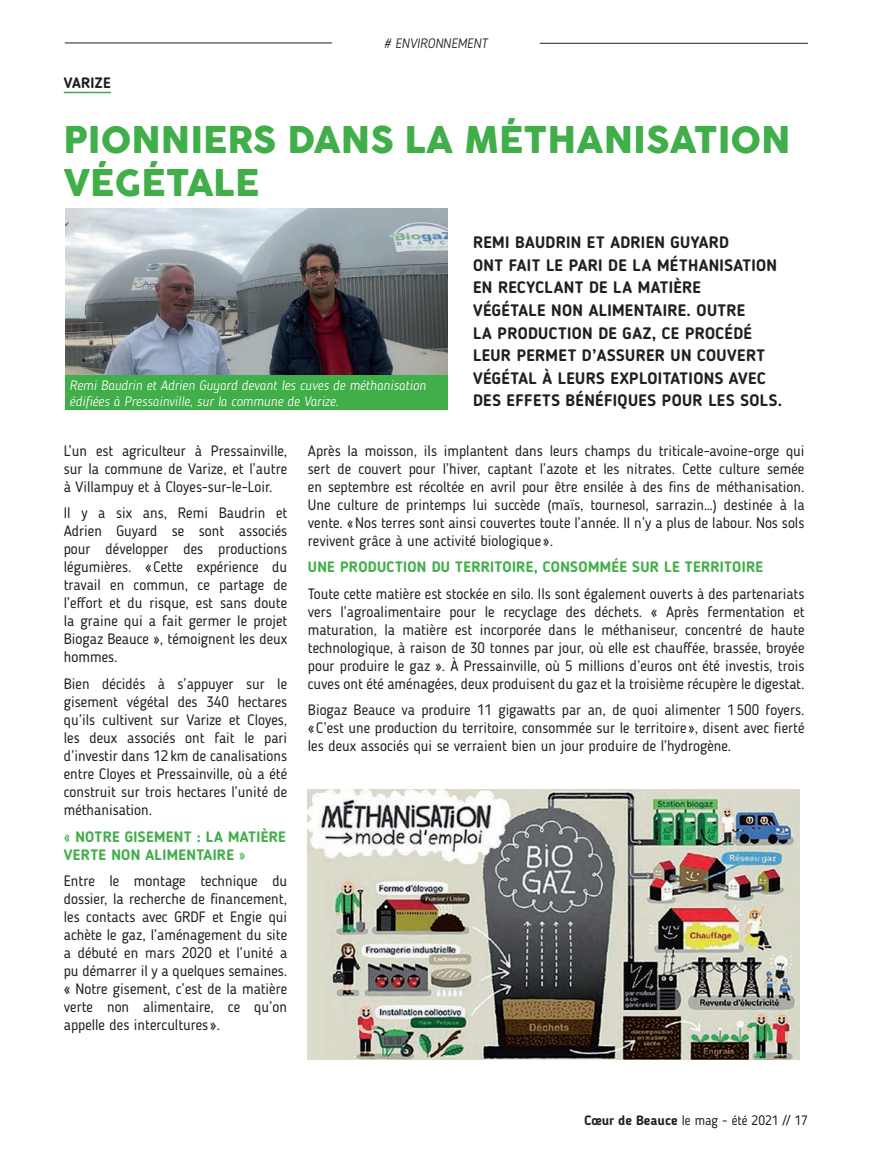
<style>
.page{position:relative;width:893px;height:1149px;background:#fff}
.page>*{position:absolute;margin:0;border:0;box-sizing:border-box;transform-origin:0 0}
.t1{font:36px/43.2px "Cocogoose";color:#40ae49}
.t2{font:700 16.5px/22.5px "Blogger Sans";letter-spacing:.02em;color:#231f20}
.t3{font:15px/18px "Blogger Sans";color:#231f20;text-align:justify}
.t4{font:700 15px/18px "Blogger Sans";letter-spacing:.02em;color:#40ae49}
.t5{font:700 15px "Blogger Sans";letter-spacing:.015em;color:#231f20}
.t6{font:italic 300 13.5px/16.2px "Blogger Sans";color:#fff}
.t7{font:13.5px "Blogger Sans";color:#231f20}
.t8{font:italic 300 13.5px "Blogger Sans";color:#231f20}
.s1{font-weight:700}
</style>
<div class="page">
<hr style="left:65px;top:43px;width:267px;height:1px;background:#231f20">
<hr style="left:540px;top:43px;width:268px;height:1px;background:#231f20">
<hr style="left:64px;top:92px;width:47px;height:1px;background:#40ae49">
<img style="left:308px;top:789px;width:491px;height:270px">
<img style="left:65px;top:208px;width:383px;height:167px">
<div style="left:65px;top:375px;width:383px;height:35px;background:#40ae49"></div>
<p class="t8" style="left:384px;top:36px;width:105px"># ENVIRONNEMENT</p>
<p class="t5" style="left:64px;top:74px;width:49px">VARIZE</p>
<h1 class="t1" style="left:64px;top:119px;width:728px">PIONNIERS DANS LA MÉTHANISATION<br>VÉGÉTALE</h1>
<p class="t2" style="left:473px;top:231px;width:311px">REMI BAUDRIN ET ADRIEN GUYARD<br>ONT FAIT LE PARI DE LA MÉTHANISATION<br>EN RECYCLANT DE LA MATIÈRE<br>VÉGÉTALE NON ALIMENTAIRE. OUTRE<br>LA PRODUCTION DE GAZ, CE PROCÉDÉ<br>LEUR PERMET D’ASSURER UN COUVERT<br>VÉGÉTAL À LEURS EXPLOITATIONS AVEC<br>DES EFFETS BÉNÉFIQUES POUR LES SOLS.</p>
<p class="t6" style="left:70px;top:377px;width:358px">Remi Baudrin et Adrien Guyard devant les cuves de méthanisation édifiées à Pressainville, sur la commune de Varize.</p>
<p class="t3" style="left:308px;top:441px;width:498px">Après la moisson, ils implantent dans leurs champs du triticale-avoine-orge qui sert de couvert pour l’hiver, captant l’azote et les nitrates. Cette culture semée en septembre est récoltée en avril pour être ensilée à des fins de méthanisation.<br>Une culture de printemps lui succède (maïs, tournesol, sarrazin…) destinée à la vente. « Nos terres sont ainsi couvertes toute l’année. Il n’y a plus de labour. Nos sols revivent grâce à une activité biologique ».</p>
<p class="t4" style="left:308px;top:557px;width:457px">UNE PRODUCTION DU TERRITOIRE, CONSOMMÉE SUR LE TERRITOIRE</p>
<p class="t3" style="left:308px;top:584px;width:498px">Toute cette matière est stockée en silo. Ils sont également ouverts à des partenariats vers l’agroalimentaire pour le recyclage des déchets. « Après fermentation et maturation, la matière est incorporée dans le méthaniseur, concentré de haute technologique, à raison de 30 tonnes par jour, où elle est chauffée, brassée, broyée pour produire le gaz ». À Pressainville, où 5 millions d’euros ont été investis, trois cuves ont été aménagées, deux produisent du gaz et la troisième récupère le digestat.</p>
<p class="t3" style="left:308px;top:701px;width:498px">Biogaz Beauce va produire 11 gigawatts par an, de quoi alimenter 1 500 foyers. « C’est une production du territoire, consommée sur le territoire », disent avec fierté les deux associés qui se verraient bien un jour produire de l’hydrogène.</p>
<p class="t3" style="left:64px;top:441px;width:225px">L’un est agriculteur à Pressainville, sur la commune de Varize, et l’autre à Villampuy et à Cloyes-sur-le-Loir.</p>
<p class="t3" style="left:64px;top:504px;width:225px">Il y a six ans, Remi Baudrin et Adrien Guyard se sont associés pour développer des productions légumières. « Cette expérience du travail en commun, ce partage de l’effort et du risque, est sans doute la graine qui a fait germer le projet Biogaz Beauce », témoignent les deux hommes.</p>
<p class="t3" style="left:64px;top:674px;width:225px">Bien décidés à s’appuyer sur le gisement végétal des 340 hectares qu’ils cultivent sur Varize et Cloyes, les deux associés ont fait le pari d’investir dans 12 km de canalisations entre Cloyes et Pressainville, où a été construit sur trois hectares l’unité de méthanisation.</p>
<p class="t4" style="left:64px;top:826px;width:223px">« NOTRE GISEMENT : LA MATIÈRE<br>VERTE NON ALIMENTAIRE »</p>
<p class="t3" style="left:64px;top:871px;width:225px">Entre le montage technique du dossier, la recherche de financement, les contacts avec GRDF et Engie qui achète le gaz, l’aménagement du site a débuté en mars 2020 et l’unité a pu démarrer il y a quelques semaines. « Notre gisement, c’est de la matière verte non alimentaire, ce qu’on appelle des intercultures ».</p>
<p class="t7" style="left:584px;top:1112px;width:225px"><span class="s1">Cœur de Beauce</span> le mag - été 2021 // 17</p>
</div>
